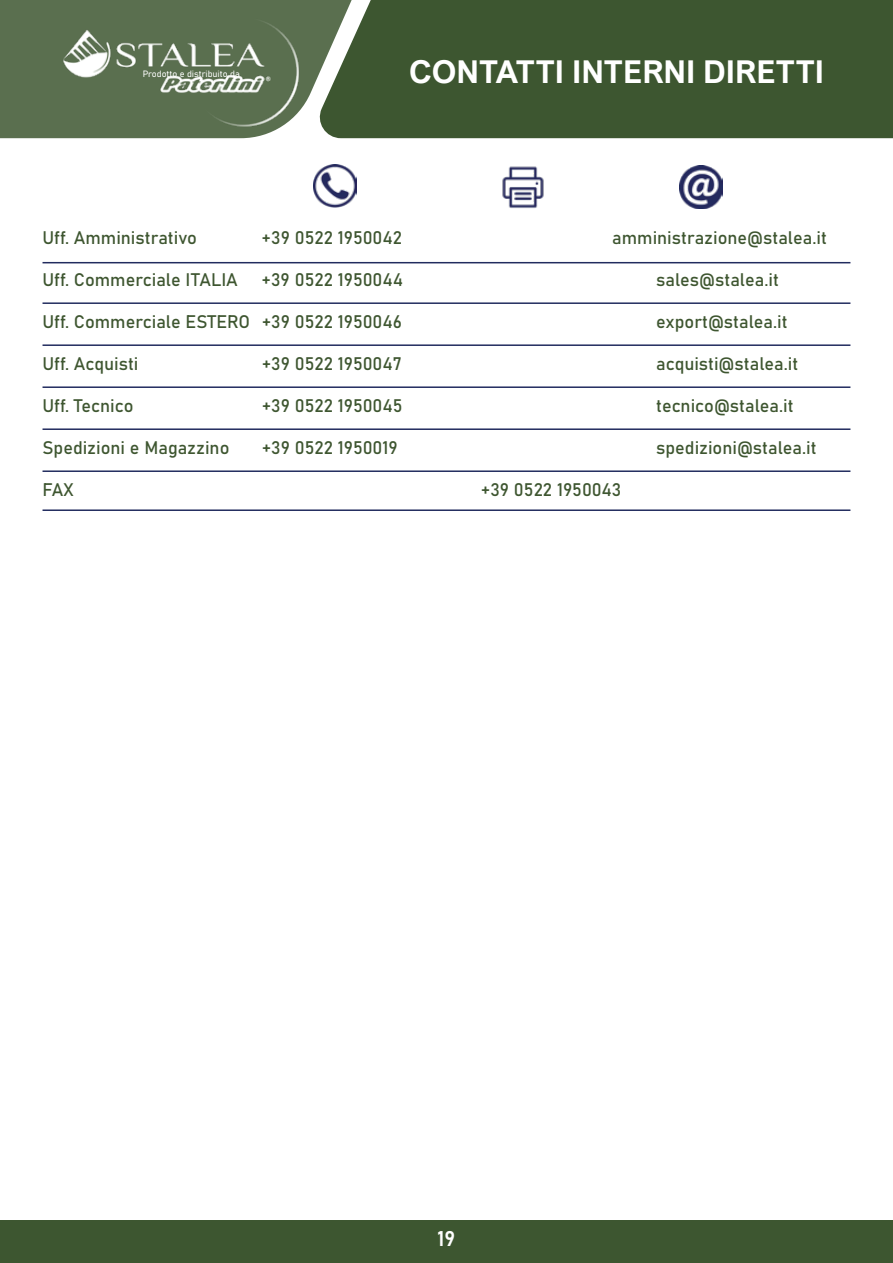
<style>
.page{position:relative;width:893px;height:1263px;background:#fff}
.page>*{position:absolute;margin:0;border:0;box-sizing:border-box;transform-origin:0 0}
.t1{font:700 31.5px "Arial Nova";color:#fff}
.t2{font:21px "Bahnschrift";color:#fff}
.t3{font:18px "Bahnschrift";color:#3e5630}
.t4{font:9px "Bahnschrift";color:#fff}
</style>
<div class="page">
<div style="left:0;top:1220px;width:893px;height:43px;background:#3d5630"></div>
<div style="left:356px;top:0;width:537px;height:138px;background:#3d5630"></div>
<svg style="left:0;top:0;width:356px;height:138px;background:#6c7f63"></svg>
<img style="left:55px;top:7px;width:253px;height:130px">
<hr style="left:43px;top:262px;width:807px;height:1px;background:#222c5f">
<hr style="left:43px;top:302px;width:807px;height:2px;background:#222c5f">
<hr style="left:43px;top:386px;width:807px;height:2px;background:#222c5f">
<hr style="left:43px;top:428px;width:807px;height:2px;background:#222c5f">
<hr style="left:43px;top:470px;width:807px;height:2px;background:#222c5f">
<hr style="left:43px;top:509px;width:807px;height:2px;background:#222c5f">
<img style="left:680px;top:166px;width:42px;height:42px">
<img style="left:314px;top:164px;width:42px;height:44px">
<img style="left:502px;top:166px;width:42px;height:42px">
<hr style="left:43px;top:344px;width:807px;height:2px;background:#222c5f">
<p class="t4" style="left:143px;top:67px;width:98px">Prodotto e distribuito da</p>
<h1 class="t1" style="left:409px;top:54px;width:416px">CONTATTI INTERNI DIRETTI</h1>
<p class="t3" style="left:43px;top:224px;width:156px">Uff. Amministrativo</p>
<p class="t3" style="left:262px;top:224px;width:142px">+39 0522 1950042</p>
<p class="t3" style="left:612px;top:224px;width:216px">amministrazione@stalea.it</p>
<p class="t3" style="left:43px;top:266px;width:197px">Uff. Commerciale ITALIA</p>
<p class="t3" style="left:262px;top:266px;width:143px">+39 0522 1950044</p>
<p class="t3" style="left:656px;top:266px;width:124px">sales@stalea.it</p>
<p class="t3" style="left:43px;top:308px;width:361px">Uff. Commerciale ESTERO +39 0522 1950046</p>
<p class="t3" style="left:656px;top:308px;width:133px">export@stalea.it</p>
<p class="t3" style="left:43px;top:350px;width:97px">Uff. Acquisti</p>
<p class="t3" style="left:262px;top:350px;width:142px">+39 0522 1950047</p>
<p class="t3" style="left:656px;top:350px;width:144px">acquisti@stalea.it</p>
<p class="t3" style="left:43px;top:392px;width:93px">Uff. Tecnico</p>
<p class="t3" style="left:262px;top:392px;width:142px">+39 0522 1950045</p>
<p class="t3" style="left:656px;top:392px;width:139px">tecnico@stalea.it</p>
<p class="t3" style="left:43px;top:434px;width:188px">Spedizioni e Magazzino</p>
<p class="t3" style="left:262px;top:434px;width:138px">+39 0522 1950019</p>
<p class="t3" style="left:656px;top:434px;width:162px">spedizioni@stalea.it</p>
<p class="t3" style="left:43px;top:476px;width:33px">FAX</p>
<p class="t3" style="left:481px;top:476px;width:142px">+39 0522 1950043</p>
<p class="t2" style="left:438px;top:1223px;width:19px">19</p>
</div>
